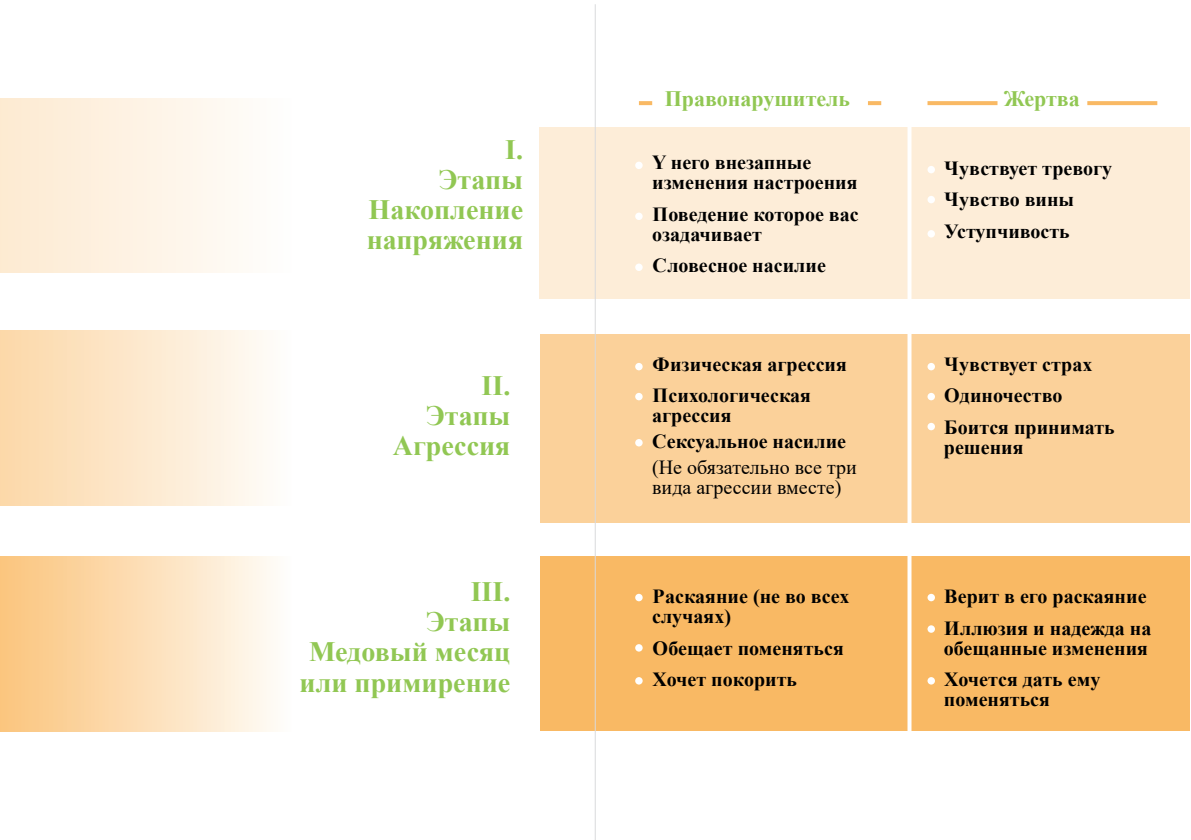
<style>
.page{position:relative;width:1191px;height:840px;background:#fff}
.page>*{position:absolute;margin:0;border:0;box-sizing:border-box;transform-origin:0 0}
.Estilo_de_párrafo_1{font:700 28px/30px "Times New Roman";color:#91c753}
.Estilo_de_párrafo_1-2{font:700 22px "Times New Roman";color:#91c753}
.Texto_libre{font:700 20px/20px "Times New Roman";color:#000}
.Texto_libre-2{font:20px/20px "Times New Roman";color:#000}
</style>
<div class="page">
<div style="left:539px;top:127px;width:651px;height:171px;background:#fdedd8"></div>
<div style="left:540px;top:556px;width:649px;height:174px;background:#f9b964"></div>
<div style="left:0;top:556px;width:292px;height:174px;background:linear-gradient(to right,#fbc37b,#fefdf9)"></div>
<div style="left:0;top:330px;width:292px;height:175px;background:linear-gradient(to right,#fcd7a6,#fefdfb)"></div>
<div style="left:0;top:98px;width:292px;height:174px;background:linear-gradient(to right,#fdead0,#fefefd)"></div>
<div style="left:540px;top:334px;width:649px;height:189px;background:#fbd19a"></div>
<svg style="left:907px;top:127px;width:4px;height:604px;background:#fef9f3"></svg>
<div style="left:635px;top:161px;width:7px;height:8px;background:#fff;border-radius:50%"></div>
<div style="left:927px;top:166px;width:8px;height:7px;background:#fff;border-radius:50%"></div>
<div style="left:635px;top:362px;width:7px;height:8px;background:#fff;border-radius:50%"></div>
<div style="left:927px;top:362px;width:8px;height:8px;background:#fff;border-radius:50%"></div>
<div style="left:635px;top:593px;width:7px;height:8px;background:#fff;border-radius:50%"></div>
<svg style="left:927px;top:593px;width:8px;height:8px"></svg>
<div style="left:635px;top:212px;width:7px;height:8px;background:#fff;border-radius:50%"></div>
<div style="left:927px;top:196px;width:8px;height:7px;background:#fff;border-radius:50%"></div>
<div style="left:635px;top:392px;width:7px;height:8px;background:#fff;border-radius:50%"></div>
<div style="left:927px;top:392px;width:8px;height:8px;background:#fff;border-radius:50%"></div>
<svg style="left:635px;top:643px;width:7px;height:8px"></svg>
<div style="left:927px;top:625px;width:8px;height:7px;background:#fff;border-radius:50%"></div>
<div style="left:635px;top:263px;width:7px;height:8px;background:#fff;border-radius:50%"></div>
<div style="left:927px;top:230px;width:8px;height:7px;background:#fff;border-radius:50%"></div>
<div style="left:635px;top:439px;width:7px;height:7px;background:#fff;border-radius:50%"></div>
<div style="left:927px;top:422px;width:8px;height:8px;background:#fff;border-radius:50%"></div>
<svg style="left:635px;top:676px;width:7px;height:8px"></svg>
<svg style="left:927px;top:676px;width:8px;height:8px"></svg>
<svg style="left:639px;top:101px;width:13px;height:4px"></svg>
<svg style="left:868px;top:101px;width:13px;height:4px"></svg>
<svg style="left:927px;top:101px;width:70px;height:4px"></svg>
<svg style="left:1087px;top:101px;width:70px;height:4px"></svg>
<hr style="left:595px;top:4px;width:1px;height:835px;background:#d9dadc">
<p class="Estilo_de_párrafo_1" style="left:505px;top:134px;width:19px">I.</p>
<p class="Estilo_de_párrafo_1" style="left:438px;top:164px;width:86px">Этапы</p>
<p class="Estilo_de_párrafo_1" style="left:367px;top:194px;width:158px">Накопление напряжения</p>
<p class="Estilo_de_párrafo_1" style="left:481px;top:369px;width:30px">II.</p>
<p class="Estilo_de_párrafo_1" style="left:426px;top:399px;width:86px">Этапы</p>
<p class="Estilo_de_párrafo_1" style="left:393px;top:429px;width:119px">Агрессия</p>
<p class="Estilo_de_párrafo_1" style="left:471px;top:576px;width:41px">III.</p>
<p class="Estilo_de_párrafo_1" style="left:426px;top:606px;width:86px">Этапы</p>
<p class="Estilo_de_párrafo_1" style="left:309px;top:636px;width:203px">Медовый месяц</p>
<p class="Estilo_de_párrafo_1" style="left:300px;top:666px;width:212px">или примирение</p>
<p class="Estilo_de_párrafo_1-2" style="left:664px;top:82px;width:187px">Правонарушитель</p>
<p class="Estilo_de_párrafo_1-2" style="left:1003px;top:82px;width:78px">Жертва</p>
<p class="Texto_libre" style="left:652px;top:152px;width:207px">Y него внезапные изменения настроения</p>
<p class="Texto_libre" style="left:652px;top:203px;width:208px">Поведение которое вас озадачивает</p>
<p class="Texto_libre" style="left:652px;top:255px;width:175px">Словесное насилие</p>
<p class="Texto_libre" style="left:652px;top:353px;width:196px">Физическая агрессия</p>
<p class="Texto_libre" style="left:652px;top:384px;width:160px">Психологическая агрессия</p>
<p class="Texto_libre" style="left:652px;top:430px;width:195px">Сексуальное насилие</p>
<p class="Texto_libre-2" style="left:652px;top:456px;width:206px">(Не обязательно все три вида агрессии вместе)</p>
<p class="Texto_libre" style="left:652px;top:585px;width:199px">Раскаяние (не во всех случаях)</p>
<p class="Texto_libre" style="left:652px;top:637px;width:193px">Обещает поменяться</p>
<p class="Texto_libre" style="left:652px;top:668px;width:146px">Хочет покорить</p>
<p class="Texto_libre" style="left:944px;top:157px;width:169px">Чувствует тревогу</p>
<p class="Texto_libre" style="left:944px;top:189px;width:131px">Чувство вины</p>
<p class="Texto_libre" style="left:944px;top:220px;width:127px">Уступчивость</p>
<p class="Texto_libre" style="left:944px;top:353px;width:150px">Чувствует страх</p>
<p class="Texto_libre" style="left:944px;top:384px;width:120px">Одиночество</p>
<p class="Texto_libre" style="left:944px;top:416px;width:172px">Боится принимать решения</p>
<p class="Texto_libre" style="left:944px;top:585px;width:204px">Верит в его раскаяние</p>
<p class="Texto_libre" style="left:944px;top:617px;width:209px">Иллюзия и надежда на обещанные изменения</p>
<p class="Texto_libre" style="left:944px;top:668px;width:158px">Хочется дать ему поменяться</p>
</div>
